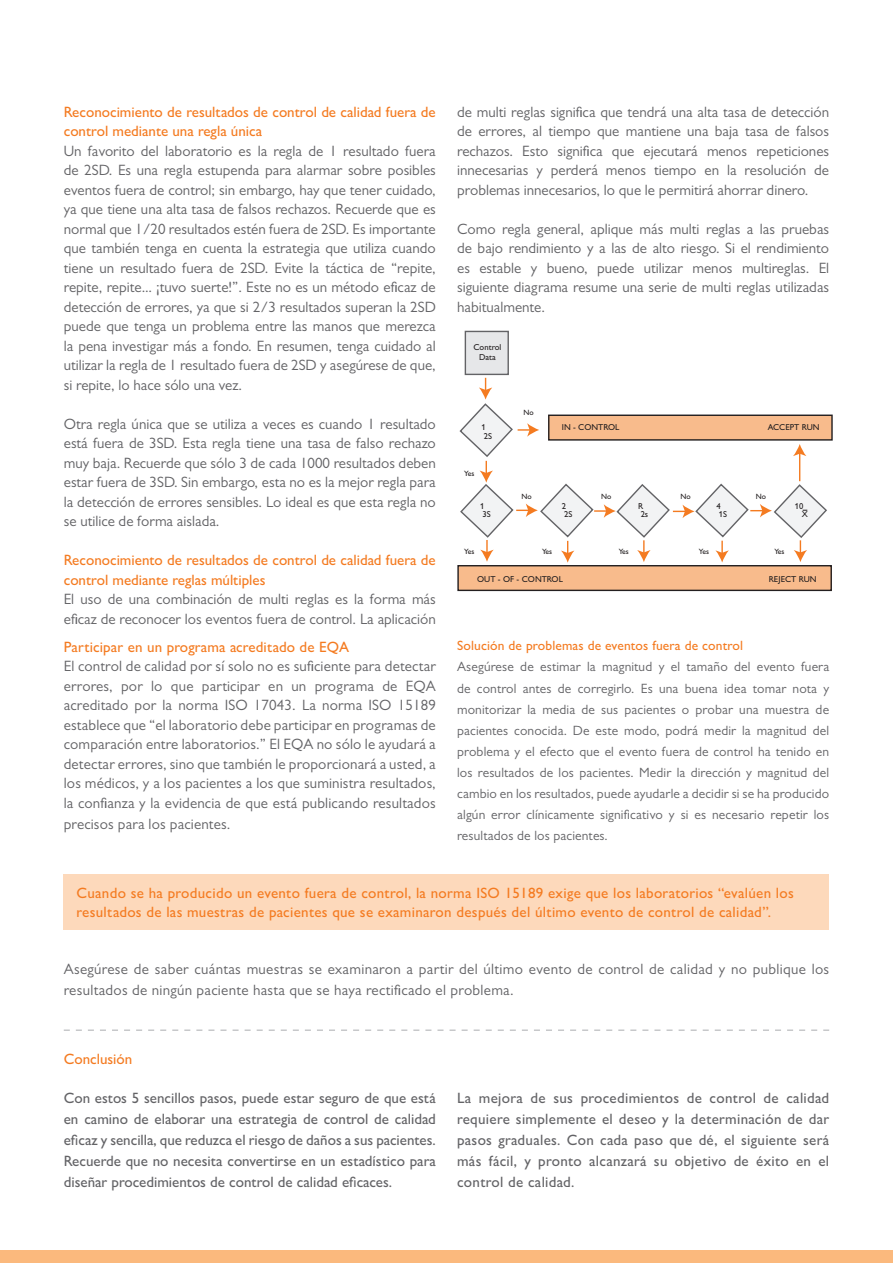
<style>
.page{position:relative;width:893px;height:1263px;background:#fff}
.page>*{position:absolute;margin:0;border:0;box-sizing:border-box;transform-origin:0 0}
.t1{font:15px/19.5px "Gill Sans MT Pro";color:#636366;text-align:justify}
.t2{font:500 15px/21px "Gill Sans MT Pro";color:#636366;text-align:justify}
.t3{font:500 15px/19.5px "Gill Sans MT Pro";letter-spacing:.005em;color:#f47b21}
.t4{font:15px/21px "Gill Sans MT Pro";letter-spacing:.02em;color:#636366}
.t5{font:13.5px/21px "Gill Sans MT Pro";letter-spacing:.01em;color:#636366;text-align:justify}
.t6{font:500 13.5px "Gill Sans MT Pro";letter-spacing:.01em;color:#f47b21}
.t7{font:500 8.55px/8.6px "Gill Sans MT Pro";color:#231f20}
.t8{font:500 7.65px "Gill Sans MT Pro";color:#231f20}
</style>
<div class="page">
<div style="left:458px;top:566px;width:373px;height:24px;background:#f8bb8c"></div>
<div style="left:457px;top:565px;width:375px;height:26px;border:1px solid #231f20"></div>
<div style="left:465px;top:331px;width:43px;height:43px;background:#e6e7e9"></div>
<div style="left:465px;top:331px;width:44px;height:44px;border:1px solid #636366"></div>
<svg style="left:459px;top:378px;width:369px;height:185px"></svg>
<div style="left:0;top:1250px;width:893px;height:13px;background:#fbb97d"></div>
<div style="left:64px;top:875px;width:765px;height:55px;background:#fdd9bb"></div>
<svg style="left:64px;top:1029px;width:765px;height:2px"></svg>
<p class="t3" style="left:64px;top:102px;width:374px">Reconocimiento de resultados de control de calidad fuera de control mediante una regla única</p>
<p class="t1" style="left:64px;top:141px;width:374px">Un favorito del laboratorio es la regla de 1 resultado fuera de 2SD. Es una regla estupenda para alarmar sobre posibles eventos fuera de control; sin embargo, hay que tener cuidado, ya que tiene una alta tasa de falsos rechazos. Recuerde que es normal que 1/20 resultados estén fuera de 2SD. Es importante que también tenga en cuenta la estrategia que utiliza cuando tiene un resultado fuera de 2SD. Evite la táctica de “repite, repite, repite... ¡tuvo suerte!”. Este no es un método eficaz de detección de errores, ya que si 2/3 resultados superan la 2SD puede que tenga un problema entre las manos que merezca la pena investigar más a fondo. En resumen, tenga cuidado al utilizar la regla de 1 resultado fuera de 2SD y asegúrese de que, si repite, lo hace sólo una vez.</p>
<p class="t1" style="left:64px;top:414px;width:374px">Otra regla única que se utiliza a veces es cuando 1 resultado está fuera de 3SD. Esta regla tiene una tasa de falso rechazo muy baja. Recuerde que sólo 3 de cada 1000 resultados deben estar fuera de 3SD. Sin embargo, esta no es la mejor regla para la detección de errores sensibles. Lo ideal es que esta regla no se utilice de forma aislada.</p>
<p class="t3" style="left:64px;top:550px;width:374px">Reconocimiento de resultados de control de calidad fuera de control mediante reglas múltiples</p>
<p class="t1" style="left:64px;top:589px;width:374px">El uso de una combinación de multi reglas es la forma más eficaz de reconocer los eventos fuera de control. La aplicación</p>
<p class="t3" style="left:64px;top:636px;width:287px">Participar en un programa acreditado de EQA</p>
<p class="t1" style="left:64px;top:656px;width:374px">El control de calidad por sí solo no es suficiente para detectar errores, por lo que participar en un programa de EQA acreditado por la norma ISO 17043. La norma ISO 15189 establece que “el laboratorio debe participar en programas de comparación entre laboratorios.” El EQA no sólo le ayudará a detectar errores, sino que también le proporcionará a usted, a los médicos, y a los pacientes a los que suministra resultados, la confianza y la evidencia de que está publicando resultados</p>
<p class="t1" style="left:64px;top:813px;width:168px">precisos para los pacientes.</p>
<p class="t1" style="left:457px;top:102px;width:374px">de multi reglas significa que tendrá una alta tasa de detección de errores, al tiempo que mantiene una baja tasa de falsos rechazos. Esto significa que ejecutará menos repeticiones innecesarias y perderá menos tiempo en la resolución de problemas innecesarios, lo que le permitirá ahorrar dinero.</p>
<p class="t1" style="left:457px;top:219px;width:374px">Como regla general, aplique más multi reglas a las pruebas de bajo rendimiento y a las de alto riesgo. Si el rendimiento es estable y bueno, puede utilizar menos multireglas. El siguiente diagrama resume una serie de multi reglas utilizadas habitualmente.</p>
<p class="t7" style="left:473px;top:342px;width:29px;line-height:10.4px;text-align:center">Control<br>Data</p>
<p class="t7" style="left:481px;top:423px;width:12px">1<br>2S</p>
<p class="t8" style="left:464px;top:468px;width:12px">Yes</p>
<p class="t8" style="left:524px;top:408px;width:12px">No</p>
<p class="t7" style="left:562px;top:422px;width:59px">IN - CONTROL</p>
<p class="t7" style="left:768px;top:422px;width:53px">ACCEPT RUN</p>
<p class="t8" style="left:522px;top:492px;width:12px">No</p>
<p class="t8" style="left:601px;top:492px;width:12px">No</p>
<p class="t8" style="left:680px;top:492px;width:12px">No</p>
<p class="t8" style="left:756px;top:492px;width:12px">No</p>
<p class="t7" style="left:480px;top:501px;width:12px">1<br>3S</p>
<p class="t7" style="left:562px;top:501px;width:12px">2<br>2S</p>
<p class="t7" style="left:638px;top:501px;width:12px">R<br>2s</p>
<p class="t7" style="left:716px;top:501px;width:12px">4<br>1S</p>
<p class="t7" style="left:802px;top:501px;width:8px;text-indent:-7px">10<br>X</p>
<p class="t8" style="left:464px;top:547px;width:12px">Yes</p>
<p class="t8" style="left:542px;top:547px;width:12px">Yes</p>
<p class="t8" style="left:619px;top:547px;width:12px">Yes</p>
<p class="t8" style="left:699px;top:547px;width:12px">Yes</p>
<p class="t8" style="left:774px;top:547px;width:12px">Yes</p>
<p class="t7" style="left:477px;top:575px;width:87px">OUT - OF - CONTROL</p>
<p class="t7" style="left:769px;top:575px;width:49px">REJECT RUN</p>
<p class="t6" style="left:457px;top:638px;width:287px">Solución de problemas de eventos fuera de control</p>
<p class="t5" style="left:457px;top:656px;width:374px">Asegúrese de estimar la magnitud y el tamaño del evento fuera de control antes de corregirlo. Es una buena idea tomar nota y monitorizar la media de sus pacientes o probar una muestra de pacientes conocida. De este modo, podrá medir la magnitud del problema y el efecto que el evento fuera de control ha tenido en los resultados de los pacientes. Medir la dirección y magnitud del cambio en los resultados, puede ayudarle a decidir si se ha producido algún error clínicamente significativo y si es necesario repetir los resultados de los pacientes.</p>
<p class="t3" style="left:77px;top:883px;width:719px">Cuando se ha producido un evento fuera de control, la norma ISO 15189 exige que los laboratorios “evalúen los resultados de las muestras de pacientes que se examinaron después del último evento de control de calidad”.</p>
<p class="t4" style="left:64px;top:958px;width:767px">Asegúrese de saber cuántas muestras se examinaron a partir del último evento de control de calidad y no publique los resultados de ningún paciente hasta que se haya rectificado el problema.</p>
<p class="t3" style="left:64px;top:1049px;width:70px">Conclusión</p>
<p class="t2" style="left:64px;top:1087px;width:374px">Con estos 5 sencillos pasos, puede estar seguro de que está en camino de elaborar una estrategia de control de calidad eficaz y sencilla, que reduzca el riesgo de daños a sus pacientes.<br>Recuerde que no necesita convertirse en un estadístico para diseñar procedimientos de control de calidad eficaces.</p>
<p class="t2" style="left:457px;top:1087px;width:374px">La mejora de sus procedimientos de control de calidad requiere simplemente el deseo y la determinación de dar pasos graduales. Con cada paso que dé, el siguiente será más fácil, y pronto alcanzará su objetivo de éxito en el control de calidad.</p>
</div>
